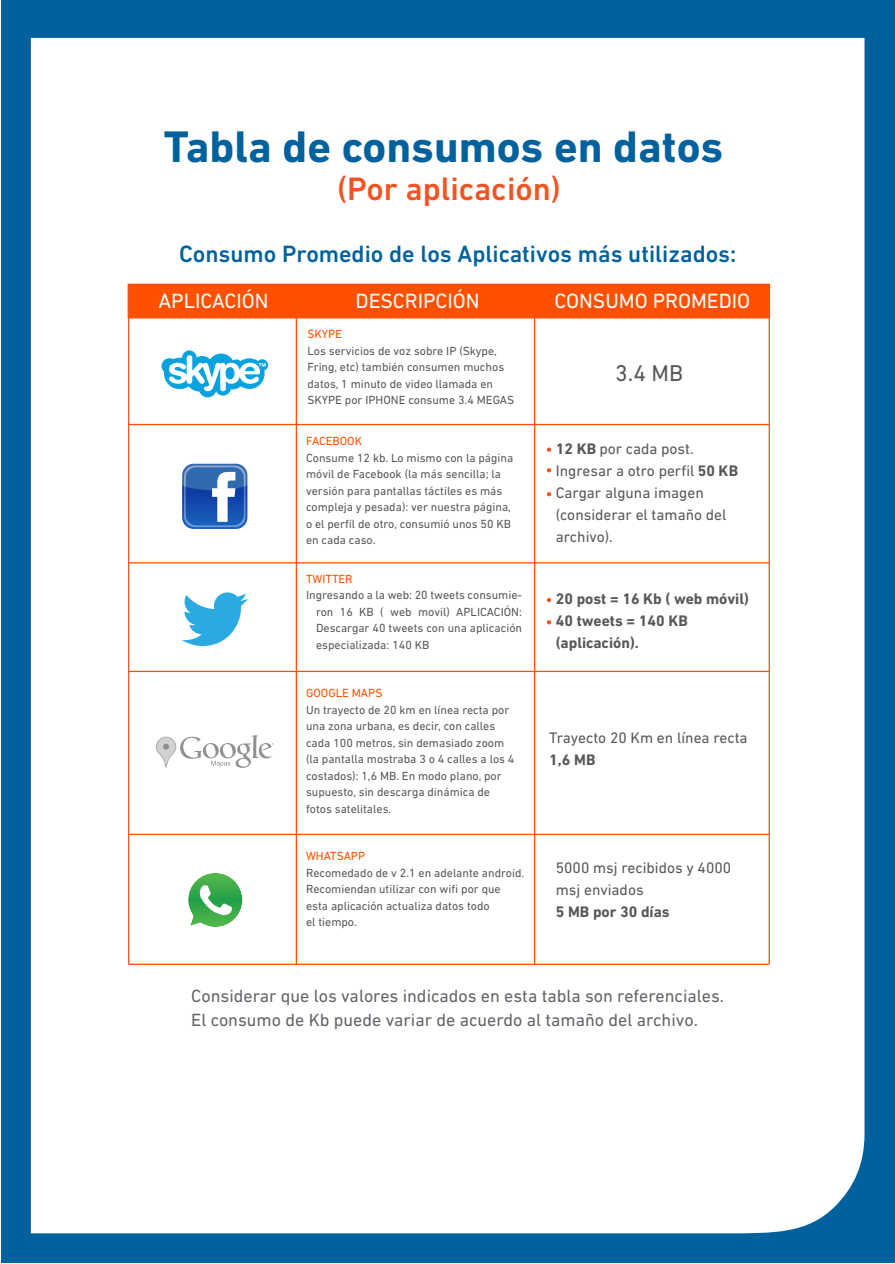
<style>
.page{position:relative;width:895px;height:1264px;background:#fff}
.page>*{position:absolute;margin:0;border:0;box-sizing:border-box;transform-origin:0 0}
.t1{font:700 45px "DIN Next LT Pro";color:#00619c}
.t2{font:500 33px "DIN Next LT Pro";color:#f15322}
.t3{font:500 24px "DIN Next LT Pro";color:#00619c}
.t4{font:23.25px "DIN Next LT Pro";color:#57585a}
.t5{font:21px "DIN Next LT Pro";color:#fff}
.t6{font:18px/24px "DIN Next LT Pro";color:#63656a}
.t7{font:15.45px/22px "DIN Next LT Pro";color:#57585a}
.t8{font:700 15.45px/22px "DIN Next LT Pro";color:#57585a}
.t9{font:12px/16.5px "DIN Next LT Pro";color:#57585a}
.t10{font:12px "DIN Next LT Pro";color:#ff5000}
.s1{font-weight:700}
</style>
<div class="page">
<div style="left:1px;top:0;width:893px;height:1263px;background:#00619c"></div>
<div style="left:31px;top:38px;width:833px;height:1196px;background:#fff"></div>
<div style="left:128px;top:284px;width:642px;height:34px;background:#ff5000"></div>
<hr style="left:534px;top:285px;width:1px;height:679px;background:#ff5000">
<hr style="left:295px;top:285px;width:2px;height:679px;background:#ff5000">
<hr style="left:128px;top:285px;width:1px;height:679px;background:#f15322">
<hr style="left:129px;top:424px;width:640px;height:1px;background:#ff5000">
<hr style="left:129px;top:671px;width:640px;height:1px;background:#ff5000">
<hr style="left:129px;top:834px;width:640px;height:1px;background:#ff5000">
<hr style="left:129px;top:562px;width:640px;height:1px;background:#ff5000">
<hr style="left:129px;top:964px;width:640px;height:1px;background:#ff5000">
<svg style="left:182px;top:465px;width:65px;height:64px;background:#507dc1"></svg>
<svg style="left:182px;top:592px;width:66px;height:54px;background:#80cced"></svg>
<svg style="left:182px;top:868px;width:65px;height:66px;background:#a4d8ab"></svg>
<svg style="left:161px;top:350px;width:107px;height:47px;background:#9ddaf2"></svg>
<svg style="left:156px;top:735px;width:118px;height:33px;background:#e7e7e7"></svg>
<svg style="left:546px;top:447px;width:5px;height:5px"></svg>
<svg style="left:546px;top:468px;width:5px;height:4px"></svg>
<svg style="left:546px;top:492px;width:5px;height:4px"></svg>
<svg style="left:546px;top:598px;width:5px;height:4px"></svg>
<svg style="left:546px;top:620px;width:5px;height:4px"></svg>
<hr style="left:768px;top:285px;width:1px;height:679px;background:#ff5000">
<h1 class="t1" style="left:164px;top:121px;width:560px">Tabla de consumos en datos</h1>
<h2 class="t2" style="left:337px;top:170px;width:224px">(Por aplicación)</h2>
<h3 class="t3" style="left:179px;top:240px;width:559px">Consumo Promedio de los Aplicativos más utilizados:</h3>
<h3 class="t5" style="left:158px;top:289px;width:112px">APLICACIÓN</h3>
<h3 class="t5" style="left:355px;top:289px;width:126px">DESCRIPCIÓN</h3>
<h3 class="t5" style="left:554px;top:289px;width:197px">CONSUMO PROMEDIO</h3>
<p class="t10" style="left:307px;top:327px;width:36px">SKYPE</p>
<p class="t9" style="left:307px;top:342px;width:208px">Los servicios de voz sobre IP (Skype, Fring, etc) también consumen muchos datos, 1 minuto de video llamada en SKYPE por IPHONE consume 3.4 MEGAS</p>
<h3 class="t4" style="left:615px;top:359px;width:69px">3.4 MB</h3>
<p class="t10" style="left:306px;top:434px;width:58px">FACEBOOK</p>
<p class="t9" style="left:306px;top:449px;width:209px">Consume 12 kb. Lo mismo con la página móvil de Facebook (la más sencilla; la versión para pantallas táctiles es más compleja y pesada): ver nuestra página, o el perfil de otro, consumió unos 50 KB en cada caso.</p>
<p class="t10" style="left:306px;top:572px;width:48px">TWITTER</p>
<p class="t9" style="left:316px;top:587px;width:207px;text-align:justify;text-indent:-10px">Ingresando a la web: 20 tweets consumie&shy;ron 16 KB ( web movil) APLICACIÓN:<br>Descargar 40 tweets con una aplicación especializada: 140 KB</p>
<p class="t10" style="left:306px;top:686px;width:78px">GOOGLE MAPS</p>
<p class="t9" style="left:306px;top:701px;width:210px">Un trayecto de 20 km en línea recta por una zona urbana, es decir, con calles cada 100 metros, sin demasiado zoom (la pantalla mostraba 3 o 4 calles a los 4 costados): 1,6 MB. En modo plano, por supuesto, sin descarga dinámica de fotos satelitales.</p>
<p class="t10" style="left:306px;top:849px;width:61px">WHATSAPP</p>
<p class="t9" style="left:306px;top:864px;width:220px">Recomedado de v 2.1 en adelante android.<br>Recomiendan utilizar con wifi por que esta aplicación actualiza datos todo<br>el tiempo.</p>
<p class="t7" style="left:555px;top:438px;width:184px"><span class="s1">12 KB</span> por cada post.<br>Ingresar a otro perfil <span class="s1">50 KB<br></span>Cargar alguna imagen (considerar el tamaño del archivo).</p>
<p class="t8" style="left:555px;top:588px;width:195px">20 post = 16 Kb ( web móvil)<br>40 tweets = 140 KB (aplicación).</p>
<p class="t7" style="left:549px;top:727px;width:200px">Trayecto 20 Km en línea recta</p>
<p class="t8" style="left:549px;top:749px;width:48px">1,6 MB</p>
<p class="t7" style="left:555px;top:856px;width:177px">5000 msj recibidos y 4000 msj enviados</p>
<p class="t8" style="left:555px;top:900px;width:115px">5 MB por 30 días</p>
<h3 class="t6" style="left:191px;top:984px;width:534px">Considerar que los valores indicados en esta tabla son referenciales.<br>El consumo de Kb puede variar de acuerdo al tamaño del archivo.</h3>
</div>
